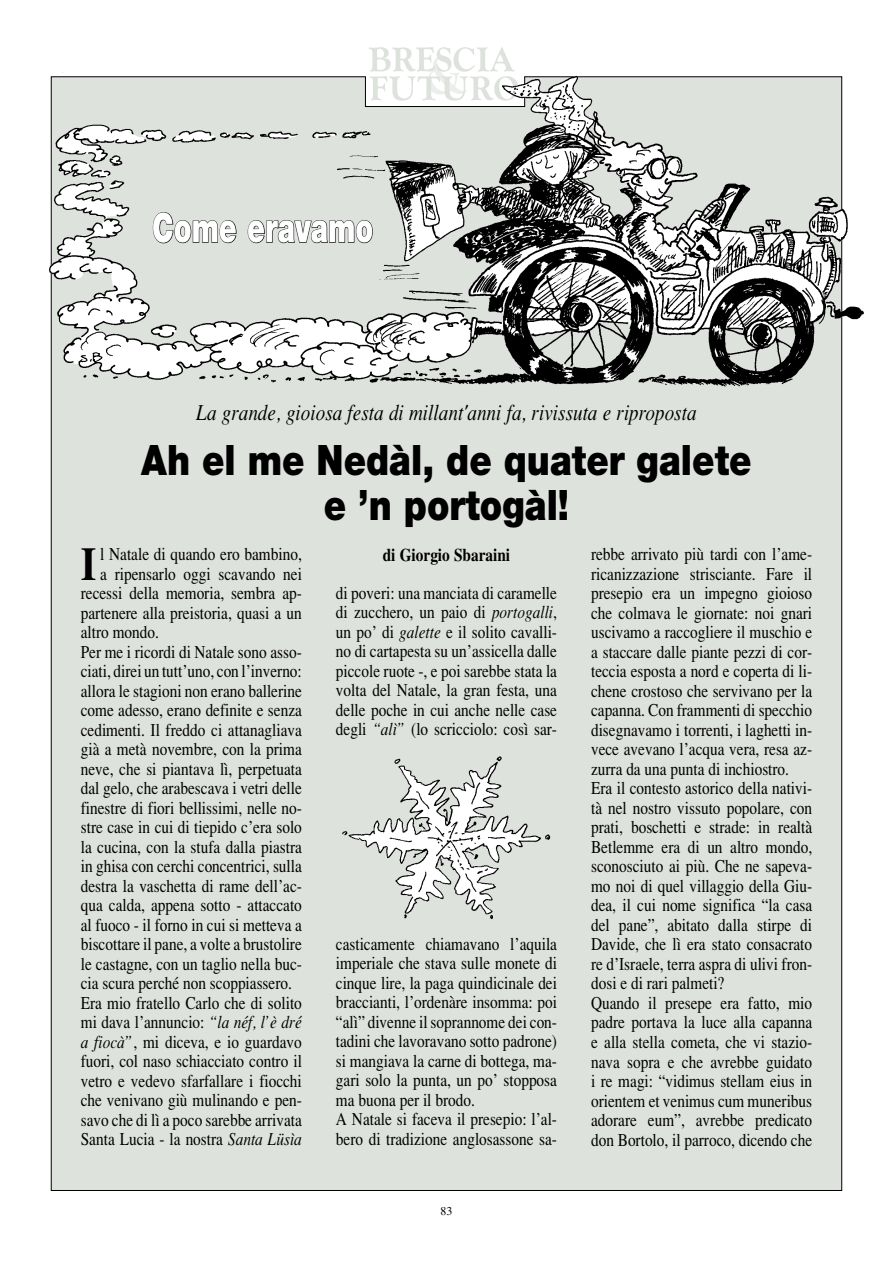
<style>
.page{position:relative;width:893px;height:1263px;background:#fff}
.page>*{position:absolute;margin:0;border:0;box-sizing:border-box;transform-origin:0 0}
.t1{font:700 46.8px "Times";color:#000;scale:.85 1}
.t2{font:900 42px "Helvetica Neue";color:#000;scale:.85 1}
.Normale{font:900 40.5px "Helvetica Neue";color:#fff;scale:.7 1}
.Normale-2{font:italic 22.5px "Times";color:#000;scale:.85 1}
.t3{font:18px/19.5px "Times";color:#000;text-align:justify;scale:.85 1}
.Normale-3{font:700 18px "Times";color:#000;scale:.85 1}
.Normale-4{font:12px "Times";color:#000}
.s1{font-style:italic}
</style>
<div class="page">
<div style="left:51px;top:393px;width:791px;height:798px;background:#dee2dc"></div>
<svg style="left:369px;top:47px;width:143px;height:22px"></svg>
<img style="left:49px;top:69px;width:815px;height:324px">
<svg style="left:153px;top:212px;width:84px;height:32px;background:#b7bbb6"></svg>
<svg style="left:247px;top:220px;width:126px;height:23px;background:#a7aaa6"></svg>
<img style="left:336px;top:748px;width:221px;height:177px">
<p class="Normale" style="left:152px;top:204px;width:317px">Come eravamo</p>
<p class="Normale-2" style="left:196px;top:399px;width:590px">La grande, gioiosa festa di millant'anni fa, rivissuta e riproposta</p>
<p class="t2" style="left:141px;top:435px;width:720px">Ah el me Nedàl, de quater galete</p>
<p class="t2" style="left:324px;top:480px;width:290px">e ’n portogàl!</p>
<p class="Normale-3" style="left:383px;top:544px;width:151px">di Giorgio Sbaraini</p>
<p class="t1" style="left:81px;top:536px;width:20px">I</p>
<p class="t3" style="left:100px;top:544px;width:239px">l Natale di quando ero bambino,</p>
<p class="t3" style="left:591px;top:545px;width:262px">rebbe arrivato più tardi con l’ame&shy;ricanizzazione strisciante. Fare il presepio era un impegno gioioso che colmava le giornate: noi gnari uscivamo a raccogliere il muschio e a staccare dalle piante pezzi di cor&shy;teccia esposta a nord e coperta di li&shy;chene crostoso che servivano per la capanna. Con frammenti di specchio disegnavamo i torrenti, i laghetti in&shy;vece avevano l’acqua vera, resa az&shy;zurra da una punta di inchiostro.</p>
<p class="t3" style="left:591px;top:779px;width:262px">Era il contesto astorico della nativi&shy;tà nel nostro vissuto popolare, con prati, boschetti e strade: in realtà Betlemme era di un altro mondo, sconosciuto ai più. Che ne sapeva&shy;mo noi di quel villaggio della Giu&shy;dea, il cui nome significa “la casa del pane”, abitato dalla stirpe di Davide, che lì era stato consacrato re d’Israele, terra aspra di ulivi fron&shy;dosi e di rari palmeti?</p>
<p class="t3" style="left:591px;top:993px;width:262px">Quando il presepe era fatto, mio padre portava la luce alla capanna e alla stella cometa, che vi stazio&shy;nava sopra e che avrebbe guidato i re magi: “vidimus stellam eius in orientem et venimus cum muneribus adorare eum”, avrebbe predicato don Bortolo, il parroco, dicendo che</p>
<p class="t3" style="left:100px;top:564px;width:239px">a ripensarlo oggi scavando nei</p>
<p class="t3" style="left:81px;top:583px;width:262px">recessi della memoria, sembra ap-</p>
<p class="t3" style="left:81px;top:603px;width:262px">partenere alla preistoria, quasi a un</p>
<p class="t3" style="left:81px;top:622px;width:93px">altro mondo.</p>
<p class="t3" style="left:81px;top:642px;width:262px">Per me i ricordi di Natale sono asso&shy;ciati, direi un tutt’uno, con l’inverno: allora le stagioni non erano ballerine come adesso, erano definite e senza cedimenti. Il freddo ci attanagliava già a metà novembre, con la prima neve, che si piantava lì, perpetuata dal gelo, che arabescava i vetri delle finestre di fiori bellissimi, nelle no&shy;stre case in cui di tiepido c’era solo la cucina, con la stufa dalla piastra in ghisa con cerchi concentrici, sulla destra la vaschetta di rame dell’ac&shy;qua calda, appena sotto - attaccato al fuoco - il forno in cui si metteva a biscottare il pane, a volte a brustolire le castagne, con un taglio nella buc&shy;cia scura perché non scoppiassero.</p>
<p class="t3" style="left:81px;top:993px;width:262px">Era mio fratello Carlo che di solito mi dava l’annuncio: <span class="s1">“la néf, l’è dré a fiocà”</span>, mi diceva, e io guardavo fuori, col naso schiacciato contro il vetro e vedevo sfarfallare i fiocchi che venivano giù mulinando e pen&shy;savo che di lì a poco sarebbe arrivata Santa Lucia - la nostra <span class="s1">Santa Lüsìa</span></p>
<p class="t3" style="left:336px;top:583px;width:262px">di poveri: una manciata di caramelle di zucchero, un paio di <span class="s1">portogalli</span>, un po’ di <span class="s1">galette</span> e il solito cavalli&shy;no di cartapesta su un’assicella dalle piccole ruote -, e poi sarebbe stata la volta del Natale, la gran festa, una delle poche in cui anche nelle case degli <span class="s1">“alì”</span> (lo scricciolo: così sar-</p>
<p class="t3" style="left:336px;top:934px;width:262px">casticamente chiamavano l’aquila imperiale che stava sulle monete di cinque lire, la paga quindicinale dei braccianti, l’ordenàre insomma: poi “alì” divenne il soprannome dei con&shy;tadini che lavoravano sotto padrone) si mangiava la carne di bottega, ma&shy;gari solo la punta, un po’ stopposa ma buona per il brodo.</p>
<p class="t3" style="left:336px;top:1110px;width:262px">A Natale si faceva il presepio: l’al&shy;bero di tradizione anglosassone sa-</p>
<p class="Normale-4" style="left:440px;top:1204px;width:13px">83</p>
</div>
